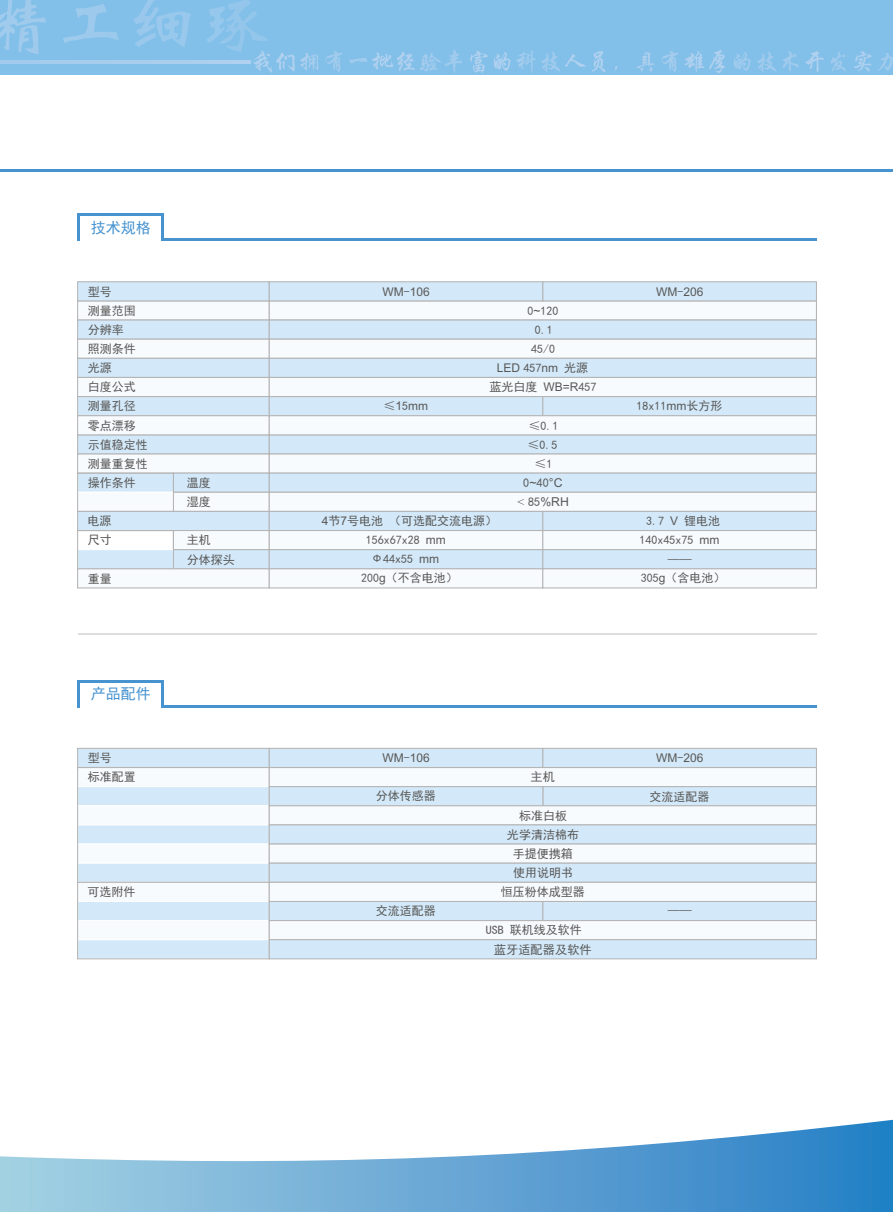
<style>
.page{position:relative;width:893px;height:1212px;background:#fff}
.page>*{position:absolute;margin:0;border:0;box-sizing:border-box;transform-origin:0 0}
.t1{font:15px "Sim Hei";color:#4693d0}
.t2{font:12.3px "Sim Hei";color:#595857}
.t3{font:12.3px "Arial";color:#595857}
.t4{font:12px/19.2px "Sim Hei";color:#595857}
.t5{font:12px "Arial";color:#595857}
.s1{font-family:"Sim Hei"}
.s2{font-family:"Arial"}
.s3{font-family:"Times New Roman"}
</style>
<div class="page">
<svg style="left:0;top:1120px;width:893px;height:92px"></svg>
<hr style="left:0;top:169px;width:893px;height:2px;background:#4693d0">
<hr style="left:163px;top:239px;width:653px;height:2px;background:#4693d0">
<hr style="left:163px;top:705px;width:653px;height:2px;background:#4693d0">
<hr style="left:78px;top:213px;width:85px;height:2px;background:#4693d0">
<hr style="left:78px;top:680px;width:85px;height:2px;background:#4693d0">
<hr style="left:161px;top:213px;width:2px;height:28px;background:#4693d0">
<hr style="left:161px;top:680px;width:2px;height:27px;background:#4693d0">
<hr style="left:78px;top:213px;width:2px;height:28px;background:#4693d0">
<hr style="left:78px;top:680px;width:2px;height:27px;background:#4693d0">
<hr style="left:78px;top:633px;width:738px;height:1px;background:#dcdddd">
<svg style="left:77px;top:281px;width:740px;height:308px"></svg>
<div style="left:0;top:0;width:893px;height:74px;background:#82c0ea"></div>
<svg style="left:0;top:0;width:159px;height:50px"></svg>
<svg style="left:206px;top:0;width:75px;height:73px"></svg>
<svg style="left:371px;top:52px;width:43px;height:18px"></svg>
<svg style="left:470px;top:51px;width:18px;height:22px"></svg>
<svg style="left:565px;top:51px;width:52px;height:22px"></svg>
<svg style="left:854px;top:51px;width:39px;height:20px"></svg>
<svg style="left:684px;top:51px;width:20px;height:21px"></svg>
<svg style="left:805px;top:51px;width:41px;height:21px"></svg>
<hr style="left:0;top:60px;width:250px;height:3px;background:#a8cded">
<svg style="left:77px;top:747px;width:740px;height:213px"></svg>
<p class="t1" style="left:91px;top:220px;width:62px">技术规格</p>
<p class="t4" style="left:88px;top:282px;width:25px">型号</p>
<p class="t5" style="left:383px;top:287px;width:49px">WM<span class="s1">-</span>106</p>
<p class="t5" style="left:656px;top:287px;width:49px">WM<span class="s1">-</span>206</p>
<p class="t4" style="left:88px;top:301px;width:49px">测量范围</p>
<p class="t4" style="left:88px;top:339px;width:49px">照测条件光源<br>白度公式测量孔径</p>
<p class="t4" style="left:88px;top:320px;width:37px">分辨率</p>
<p class="t4" style="left:527px;top:301px;width:33px;text-align:center">0<span class="s2">~</span>120<br>0.1</p>
<p class="t4" style="left:531px;top:339px;width:25px">45/0</p>
<p class="t5" style="left:497px;top:363px;width:93px">LED <span class="s1">457</span>nm <span class="s1">光源</span></p>
<p class="t4" style="left:489px;top:377px;width:109px">蓝光白度 <span class="s2">WB=R</span>457</p>
<p class="t5" style="left:383px;top:402px;width:46px"><span class="s1">≤</span>1<span class="s1">5</span>mm</p>
<p class="t4" style="left:636px;top:397px;width:87px">18x11<span class="s2">mm</span>长方形</p>
<p class="t4" style="left:88px;top:416px;width:49px">零点漂移</p>
<p class="t4" style="left:88px;top:435px;width:62px">示值稳定性测量重复性</p>
<p class="t4" style="left:528px;top:416px;width:31px">≤0.1</p>
<p class="t4" style="left:534px;top:454px;width:19px">≤1</p>
<p class="t4" style="left:527px;top:435px;width:31px">≤0.5</p>
<p class="t4" style="left:88px;top:473px;width:49px">操作条件</p>
<p class="t4" style="left:187px;top:473px;width:26px">温度湿度</p>
<p class="t2" style="left:523px;top:476px;width:41px">0<span class="s2">~</span>40<span class="s2">°C</span></p>
<p class="t3" style="left:518px;top:497px;width:53px"><span class="s3">&lt;</span> <span class="s1">85</span>%RH</p>
<p class="t4" style="left:88px;top:511px;width:25px">电源</p>
<p class="t4" style="left:322px;top:511px;width:177px"><span class="s2">4</span>节<span class="s2">7</span>号电池 （可选配交流电源）</p>
<p class="t4" style="left:646px;top:511px;width:76px">3.7 <span class="s2">V</span> 锂电池</p>
<p class="t4" style="left:88px;top:530px;width:25px">尺寸</p>
<p class="t4" style="left:88px;top:569px;width:25px">重量</p>
<p class="t4" style="left:187px;top:531px;width:50px">主机<br>分体探头</p>
<p class="t4" style="left:366px;top:530px;width:81px">156x67x28 <span class="s2">mm</span></p>
<p class="t4" style="left:639px;top:530px;width:81px">140x45x75 <span class="s2">mm</span></p>
<p class="t4" style="left:371px;top:549px;width:69px">Ф44x55 <span class="s2">mm</span></p>
<p class="t4" style="left:668px;top:550px;width:25px">——</p>
<p class="t4" style="left:361px;top:568px;width:98px">200<span class="s2">g</span>（不含电池）</p>
<p class="t4" style="left:641px;top:568px;width:86px">305<span class="s2">g</span>（含电池）</p>
<p class="t1" style="left:91px;top:686px;width:62px">产品配件</p>
<p class="t4" style="left:88px;top:748px;width:25px">型号</p>
<p class="t5" style="left:383px;top:753px;width:49px">WM<span class="s1">-</span>106</p>
<p class="t5" style="left:656px;top:753px;width:49px">WM<span class="s1">-</span>206</p>
<p class="t4" style="left:88px;top:767px;width:49px">标准配置</p>
<p class="t2" style="left:530px;top:771px;width:26px">主机</p>
<p class="t4" style="left:376px;top:786px;width:62px">分体传感器</p>
<p class="t4" style="left:650px;top:786px;width:61px">交流适配器</p>
<p class="t4" style="left:507px;top:806px;width:73px;text-align:center">标准白板<br>光学清洁棉布</p>
<p class="t4" style="left:513px;top:844px;width:62px">手提便携箱使用说明书</p>
<p class="t4" style="left:88px;top:882px;width:49px">可选附件</p>
<p class="t4" style="left:501px;top:882px;width:85px">恒压粉体成型器</p>
<p class="t4" style="left:376px;top:901px;width:61px">交流适配器</p>
<p class="t4" style="left:668px;top:901px;width:25px">——</p>
<p class="t4" style="left:486px;top:920px;width:97px">USB 联机线及软件</p>
<p class="t2" style="left:494px;top:943px;width:99px">蓝牙适配器及软件</p>
</div>
